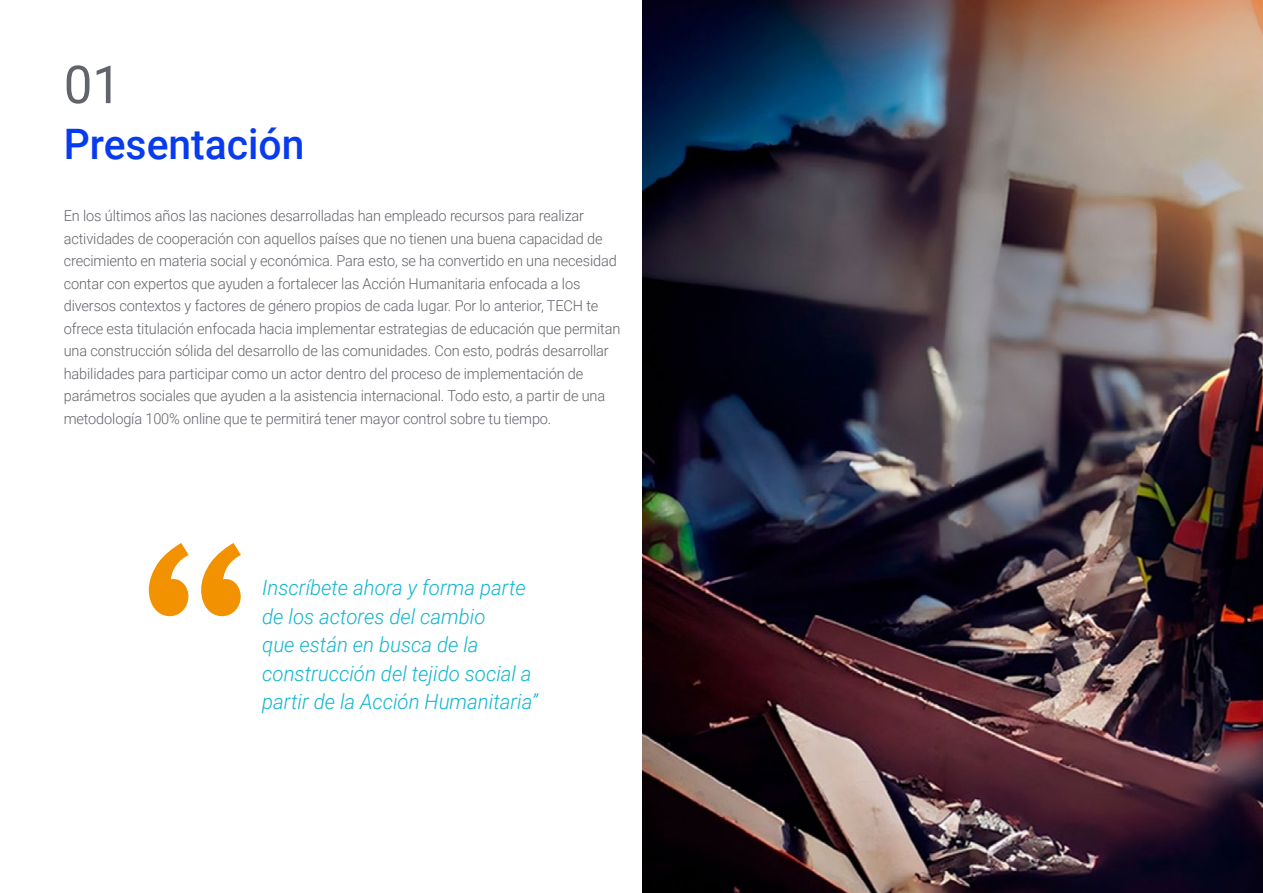
<style>
.page{position:relative;width:1263px;height:893px;background:#fff}
.page>*{position:absolute;margin:0;border:0;box-sizing:border-box;transform-origin:0 0}
.t1{font:52.5px "Roboto";color:#61646a}
.t2{font:500 42px "Roboto";color:#083bee}
.t3{font:italic 300 21px/28.5px "Roboto";color:#0fb6cf}
.t4{font:300 15px/22.5px "Roboto";letter-spacing:-.01em;color:#61646a}
</style>
<div class="page">
<svg style="left:149px;top:543px;width:92px;height:73px"></svg>
<img style="left:642px;top:0;width:621px;height:893px">
<h1 class="t1" style="left:64px;top:48px;width:59px">01</h1>
<h2 class="t2" style="left:64px;top:115px;width:242px">Presentación</h2>
<p class="t4" style="left:64px;top:204px;width:558px">En los últimos años las naciones desarrolladas han empleado recursos para realizar actividades de cooperación con aquellos países que no tienen una buena capacidad de crecimiento en materia social y económica. Para esto, se ha convertido en una necesidad contar con expertos que ayuden a fortalecer las Acción Humanitaria enfocada a los diversos contextos y factores de género propios de cada lugar. Por lo anterior, TECH te ofrece esta titulación enfocada hacia implementar estrategias de educación que permitan una construcción sólida del desarrollo de las comunidades. Con esto, podrás desarrollar habilidades para participar como un actor dentro del proceso de implementación de parámetros sociales que ayuden a la asistencia internacional. Todo esto, a partir de una metodología 100% online que te permitirá tener mayor control sobre tu tiempo.</p>
<h3 class="t3" style="left:262px;top:573px;width:277px">Inscríbete ahora y forma parte de los actores del cambio<br>que están en busca de la construcción del tejido social a partir de la Acción Humanitaria”</h3>
</div>
